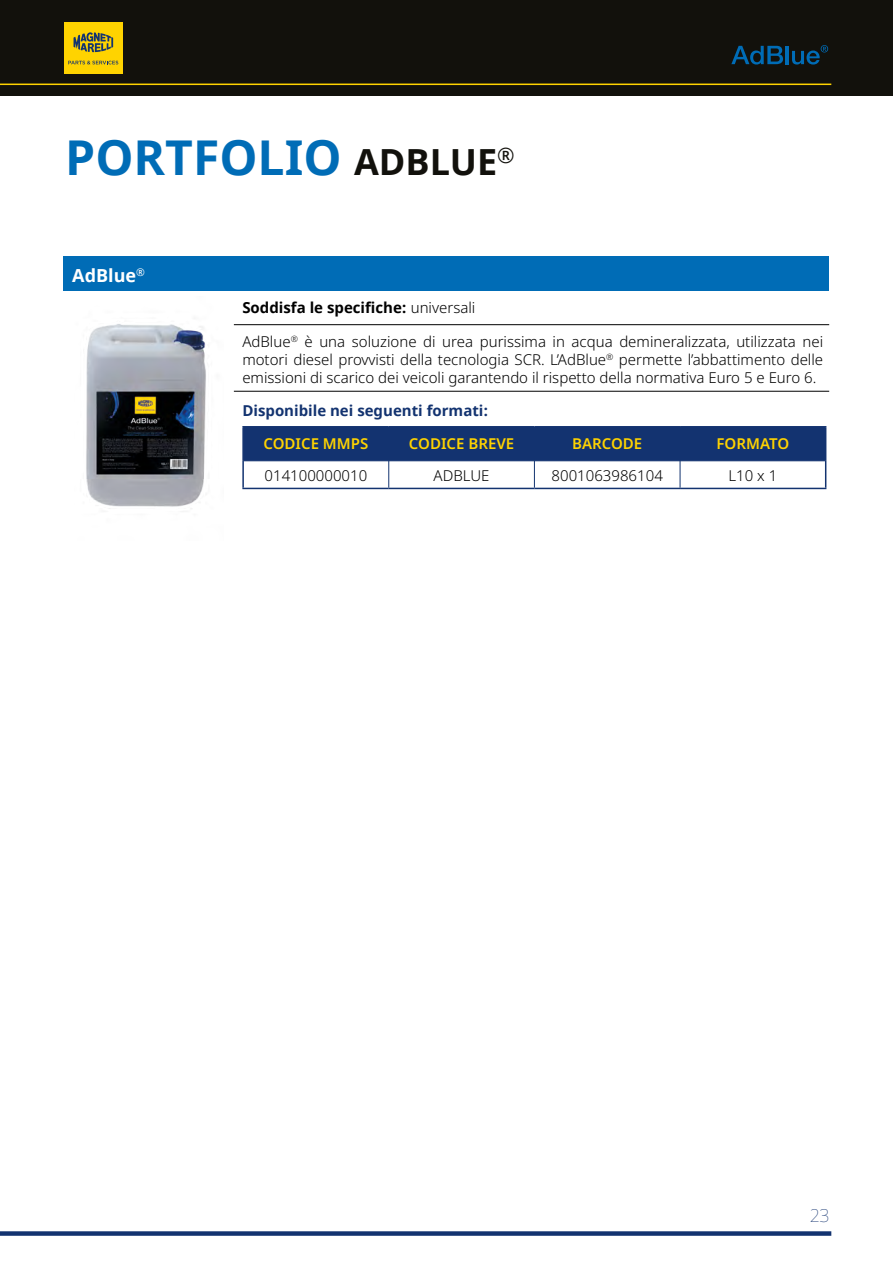
<style>
.page{position:relative;width:893px;height:1263px;background:#fff}
.page>*{position:absolute;margin:0;border:0;box-sizing:border-box;transform-origin:0 0}
.t1{font:700 48px "Noto Sans";color:#006cb6}
.t2{font:700 18px "Noto Sans";color:#fff}
.t3{font:100 18px "Noto Sans";color:#133370}
.t4{font:300 15px/18px "Noto Sans";color:#000;text-align:justify}
.t5{font:600 15px "Noto Sans";color:#ffd300}
.t6{font:700 15px "Noto Sans";color:#000}
.t7{font:700 15px "Noto Sans";color:#133370}
.s1{font-size:36px;color:#12110c}
.s2{font-weight:300}
</style>
<div class="page">
<div style="left:0;top:0;width:893px;height:96px;background:#12110c"></div>
<div style="left:64px;top:257px;width:765px;height:34px;background:#006cb6"></div>
<hr style="left:234px;top:391px;width:595px;height:1px;background:#000">
<hr style="left:234px;top:324px;width:595px;height:1px;background:#000">
<img style="left:86px;top:324px;width:120px;height:185px">
<hr style="left:242px;top:426px;width:147px;height:1px;background:#133370">
<hr style="left:242px;top:427px;width:2px;height:34px;background:#133370">
<hr style="left:389px;top:426px;width:145px;height:1px;background:#133370">
<hr style="left:534px;top:426px;width:146px;height:1px;background:#133370">
<hr style="left:680px;top:426px;width:146px;height:1px;background:#133370">
<hr style="left:242px;top:461px;width:2px;height:27px;background:#133370">
<hr style="left:242px;top:488px;width:147px;height:1px;background:#133370">
<hr style="left:389px;top:488px;width:145px;height:1px;background:#133370">
<hr style="left:534px;top:488px;width:146px;height:1px;background:#133370">
<hr style="left:680px;top:488px;width:146px;height:1px;background:#133370">
<svg style="left:243px;top:427px;width:583px;height:61px"></svg>
<hr style="left:244px;top:460px;width:145px;height:1px;background:#133370">
<hr style="left:389px;top:460px;width:145px;height:1px;background:#133370">
<hr style="left:534px;top:460px;width:146px;height:1px;background:#133370">
<hr style="left:680px;top:460px;width:145px;height:1px;background:#133370">
<hr style="left:0;top:84px;width:831px;height:1px;background:#ffd300">
<div style="left:0;top:1231px;width:831px;height:5px;background:#133370"></div>
<div style="left:64px;top:23px;width:59px;height:51px;background:#ffd300"></div>
<svg style="left:74px;top:32px;width:39px;height:20px"></svg>
<svg style="left:68px;top:61px;width:50px;height:3px"></svg>
<svg style="left:731px;top:46px;width:52px;height:19px"></svg>
<hr style="left:786px;top:46px;width:3px;height:18px;background:#006cb6">
<svg style="left:792px;top:45px;width:36px;height:20px"></svg>
<h2 class="t1" style="left:65px;top:123px;width:451px">PORTFOLIO <span class="s1">ADBLUE</span><sup>®</sup></h2>
<p class="t2" style="left:72px;top:263px;width:74px">AdBlue<sup>®</sup></p>
<p class="t6" style="left:242px;top:297px;width:234px">Soddisfa le specifiche: <span class="s2">universali</span></p>
<p class="t4" style="left:242px;top:333px;width:582px">AdBlue<sup>®</sup> è una soluzione di urea purissima in acqua demineralizzata, utilizzata nei motori diesel provvisti della tecnologia SCR. L’AdBlue<sup>®</sup> permette l’abbattimento delle emissioni di scarico dei veicoli garantendo il rispetto della normativa Euro 5 e Euro 6.</p>
<p class="t7" style="left:242px;top:400px;width:247px">Disponibile nei seguenti formati:</p>
<p class="t5" style="left:263px;top:433px;width:106px">CODICE MMPS</p>
<p class="t5" style="left:409px;top:433px;width:107px">CODICE BREVE</p>
<p class="t5" style="left:572px;top:433px;width:72px">BARCODE</p>
<p class="t5" style="left:716px;top:433px;width:74px">FORMATO</p>
<p class="t4" style="left:265px;top:467px;width:104px">014100000010</p>
<p class="t4" style="left:434px;top:467px;width:57px">ADBLUE</p>
<p class="t4" style="left:552px;top:467px;width:113px">8001063986104</p>
<p class="t4" style="left:728px;top:467px;width:50px">L10 x 1</p>
<p class="t3" style="left:810px;top:1203px;width:20px">23</p>
</div>
